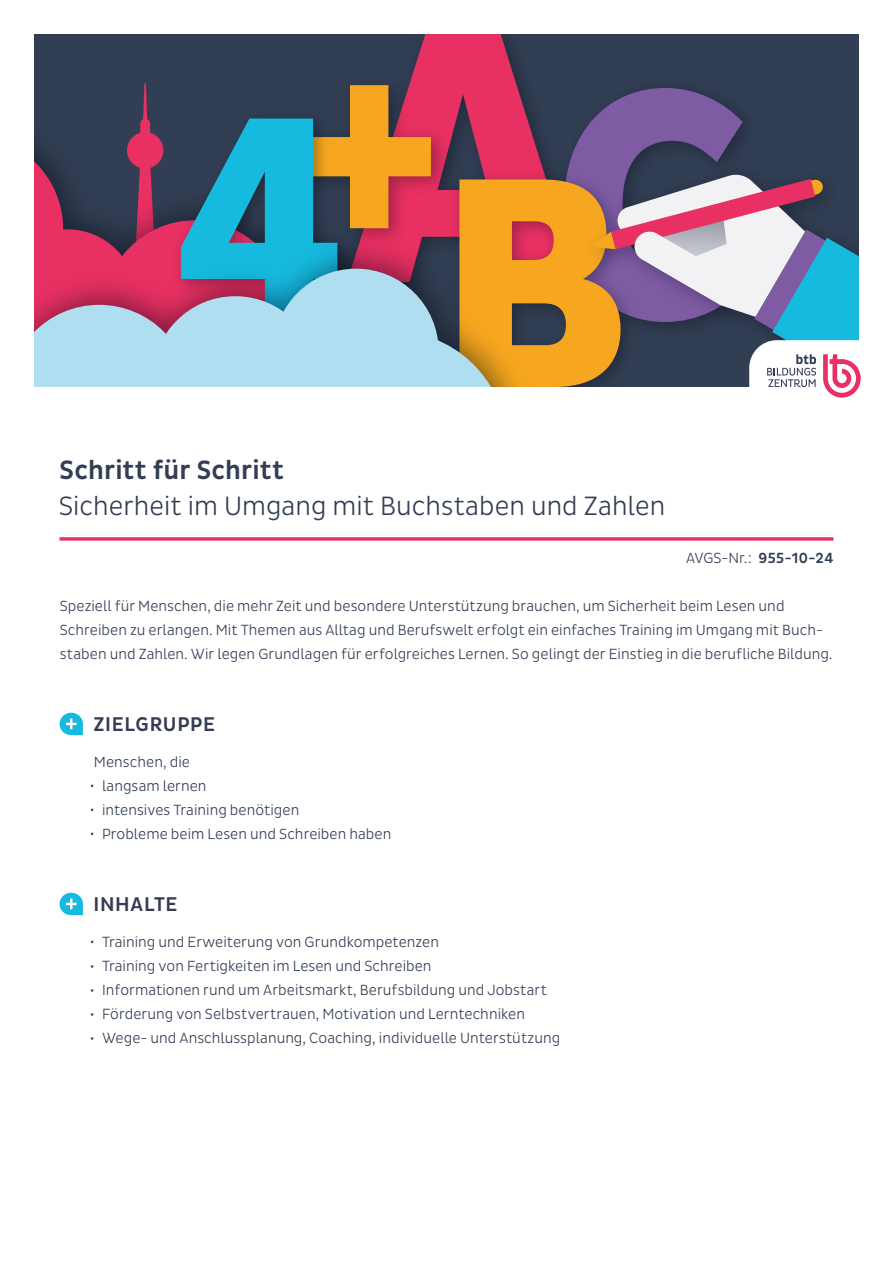
<style>
.page{position:relative;width:893px;height:1263px;background:#fff}
.page>*{position:absolute;margin:0;border:0;box-sizing:border-box;transform-origin:0 0}
.t1{font:300 27px "Pluto Sans Cond";color:#323e53}
.t2{font:500 27px "Pluto Sans Cond";letter-spacing:.005em;color:#323e53}
.t3{font:500 20.25px "Pluto Sans Cond";letter-spacing:.035em;color:#323e53}
.t4{font:300 15px/24px "Pluto Sans Cond";letter-spacing:.005em;color:#323e53}
.s1{font-weight:500}
</style>
<div class="page">
<div style="left:34px;top:34px;width:825px;height:353px;background:#323e53"></div>
<svg style="left:414px;top:34px;width:107px;height:49px;fill:#e83062"></svg>
<img style="left:410px;top:68px;width:46px;height:15px">
<svg style="left:34px;top:83px;width:827px;height:315px"></svg>
<svg style="left:60px;top:713px;width:23px;height:22px"></svg>
<svg style="left:60px;top:893px;width:23px;height:22px"></svg>
<svg style="left:60px;top:537px;width:773px;height:4px"></svg>
<h1 class="t2" style="left:60px;top:454px;width:226px">Schritt für Schritt</h1>
<h1 class="t1" style="left:59px;top:490px;width:608px">Sicherheit im Umgang mit Buchstaben und Zahlen</h1>
<p class="t4" style="left:686px;top:546px;width:149px">AVGS-Nr.: <span class="s1">955-10-24</span></p>
<p class="t4" style="left:60px;top:594px;width:774px">Speziell für Menschen, die mehr Zeit und besondere Unterstützung brauchen, um Sicherheit beim Lesen und<br>Schreiben zu erlangen. Mit Themen aus Alltag und Berufswelt erfolgt ein einfaches Training im Umgang mit Buch&shy;staben und Zahlen. Wir legen Grundlagen für erfolgreiches Lernen. So gelingt der Einstieg in die berufliche Bildung.</p>
<h2 class="t3" style="left:94px;top:712px;width:123px">ZIELGRUPPE</h2>
<p class="t4" style="left:94px;top:750px;width:97px">Menschen, die</p>
<p class="t4" style="left:90px;top:774px;width:118px">• langsam lernen</p>
<p class="t4" style="left:90px;top:798px;width:211px">• intensives Training benötigen</p>
<p class="t4" style="left:90px;top:822px;width:303px">• Probleme beim Lesen und Schreiben haben</p>
<h2 class="t3" style="left:94px;top:892px;width:85px">INHALTE</h2>
<p class="t4" style="left:90px;top:930px;width:351px">• Training und Erweiterung von Grundkompetenzen</p>
<p class="t4" style="left:90px;top:954px;width:343px">• Training von Fertigkeiten im Lesen und Schreiben</p>
<p class="t4" style="left:90px;top:978px;width:459px">• Informationen rund um Arbeitsmarkt, Berufsbildung und Jobstart</p>
<p class="t4" style="left:90px;top:1002px;width:437px">• Förderung von Selbstvertrauen, Motivation und Lerntechniken</p>
<p class="t4" style="left:90px;top:1026px;width:472px">• Wege- und Anschlussplanung, Coaching, individuelle Unterstützung</p>
</div>
